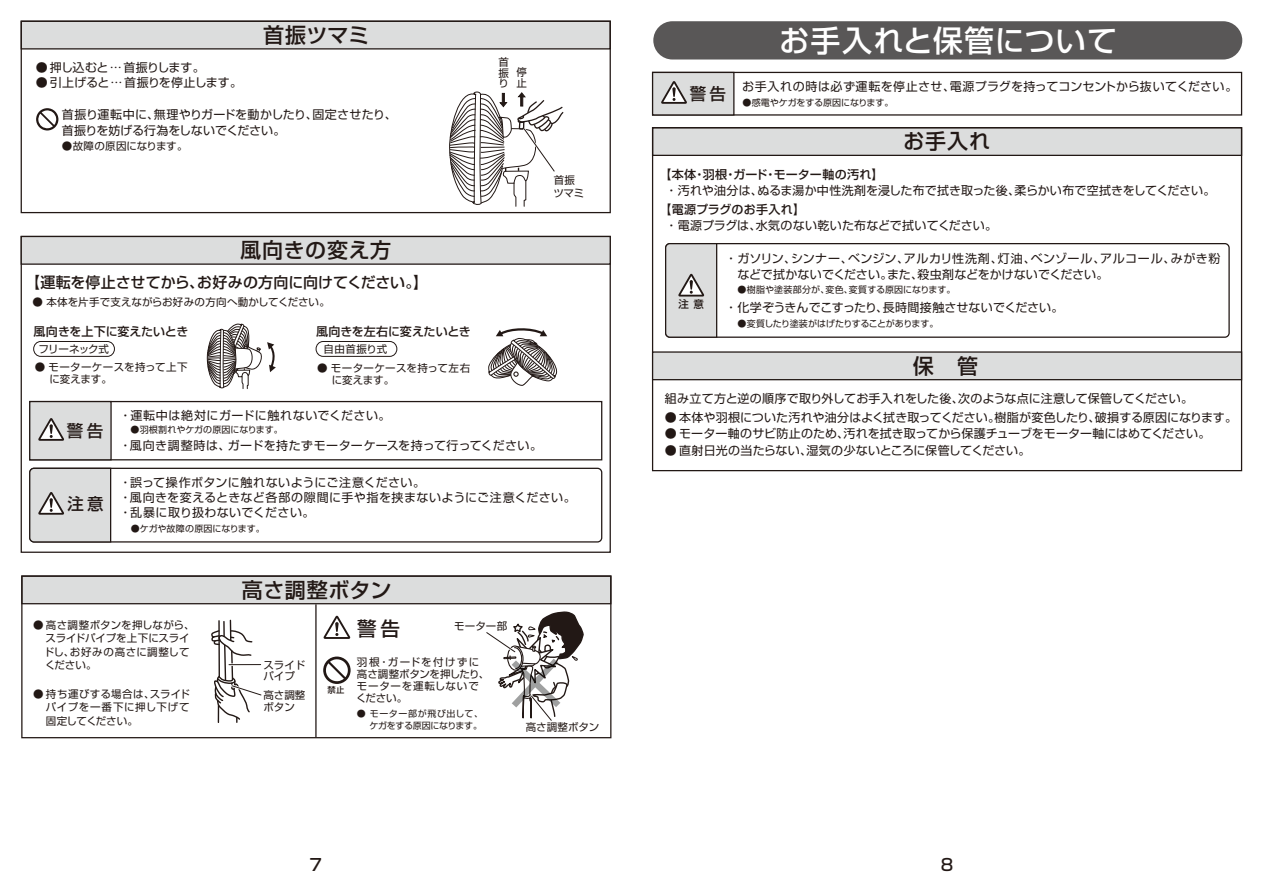
<style>
.page{position:relative;width:1263px;height:893px;background:#fff}
.page>*{position:absolute;margin:0;border:0;box-sizing:border-box;transform-origin:0 0}
.t1{font:500 30px "Shin Go Pro";letter-spacing:.04em;color:#fff}
.t2{font:500 21px "Shin Go Pro";letter-spacing:.03em;color:#221815}
.t3{font:500 19.5px "Shin Go Pro";color:#221815}
.t4{font:500 16.5px "Shin Go Pro";color:#221815}
.t5{font:500 15px "Shin Go Pro";color:#221815}
.t6{font:12px/15.8px "Shin Go Pro";letter-spacing:.01em;color:#221815}
.t7{font:12px/15px "Shin Go Pro";letter-spacing:.035em;color:#221815}
.t8{font:12px "Shin Go Pro";letter-spacing:.03em;color:#221815}
.t9{font:500 12px "Shin Go Pro";letter-spacing:.005em;color:#221815}
.t10{font:12px "Shin Go Pro";letter-spacing:.04em;color:#221815}
.t11{font:500 12px "Shin Go Pro";letter-spacing:.025em;color:#221815}
.t12{font:12px "Shin Go Pro";letter-spacing:-.02em;color:#221815}
.t13{font:12px "Shin Go Pro";letter-spacing:-.035em;color:#221815}
.t14{font:10.5px/13.5px "Shin Go Pro";letter-spacing:.005em;color:#221815}
.t15{font:10.5px/12px "Shin Go Pro";letter-spacing:.03em;color:#221815}
.t16{font:10.5px "Shin Go Pro";letter-spacing:-.06em;color:#221815}
.t17{font:500 10.5px "Shin Go Pro";color:#221815}
.t18{font:9px/12px "Shin Go Pro";letter-spacing:-.015em;color:#221815;text-align:right}
.t19{font:9px "Shin Go Pro";letter-spacing:.02em;color:#221815}
.t20{font:9px "Shin Go Pro";letter-spacing:-.05em;color:#221815}
.t21{font:500 8.25px "Shin Go Pro";color:#221815}
</style>
<div class="page">
<svg style="left:211px;top:619px;width:53px;height:120px"></svg>
<div style="left:21px;top:575px;width:590px;height:29px;background:#dcdddd;border:1px solid #221815"></div>
<div style="left:21px;top:575px;width:590px;height:163px;border:1px solid #221815"></div>
<svg style="left:323px;top:615px;width:28px;height:24px"></svg>
<hr style="left:315px;top:604px;width:2px;height:133px;background:#221815">
<svg style="left:323px;top:656px;width:28px;height:28px"></svg>
<svg style="left:486px;top:611px;width:98px;height:110px"></svg>
<div style="left:21px;top:21px;width:590px;height:29px;background:#dcdddd;border:1px solid #221815"></div>
<div style="left:21px;top:21px;width:590px;height:192px;border:1px solid #221815"></div>
<svg style="left:36px;top:108px;width:22px;height:22px"></svg>
<svg style="left:448px;top:91px;width:117px;height:145px"></svg>
<div style="left:29px;top:468px;width:573px;height:75px;border:1px solid #221815;border-radius:4px"></div>
<svg style="left:29px;top:467px;width:83px;height:76px;background:#cbcbcb"></svg>
<div style="left:33px;top:341px;width:82px;height:16px;border:1px solid #221815;border-radius:7px"></div>
<div style="left:316px;top:341px;width:81px;height:16px;border:1px solid #221815;border-radius:7px"></div>
<div style="left:29px;top:401px;width:573px;height:59px;border:1px solid #221815"></div>
<div style="left:29px;top:401px;width:83px;height:59px;background:#dcdddd;border:1px solid #221815"></div>
<svg style="left:38px;top:418px;width:26px;height:23px"></svg>
<div style="left:21px;top:236px;width:590px;height:29px;background:#dcdddd;border:1px solid #221815"></div>
<svg style="left:206px;top:323px;width:70px;height:66px"></svg>
<svg style="left:482px;top:328px;width:80px;height:75px"></svg>
<div style="left:653px;top:21px;width:589px;height:39px;background:#595757;border-radius:19px"></div>
<div style="left:652px;top:127px;width:590px;height:29px;background:#dcdddd;border:1px solid #221815"></div>
<div style="left:652px;top:351px;width:590px;height:29px;background:#dcdddd;border:1px solid #221815"></div>
<div style="left:652px;top:72px;width:590px;height:44px;border:1px solid #221815"></div>
<div style="left:652px;top:72px;width:82px;height:44px;background:#dcdddd;border:1px solid #221815"></div>
<svg style="left:661px;top:81px;width:26px;height:23px"></svg>
<div style="left:665px;top:243px;width:565px;height:95px;border:1px solid #221815;border-radius:4px"></div>
<svg style="left:665px;top:243px;width:53px;height:95px;background:#c9c9c9"></svg>
<h2 class="t2" style="left:263px;top:18px;width:108px">首振ツマミ</h2>
<p class="t13" style="left:36px;top:57px;width:171px">● 押し込むと… 首振りします。</p>
<p class="t12" style="left:36px;top:73px;width:208px">● 引上げると…首振りを停止します。</p>
<p class="t6" style="left:62px;top:105px;width:336px">首振り運転中に、無理やりガードを動かしたり、固定させたり、首振りを妨げる行為をしないでください。</p>
<p class="t14" style="left:62px;top:138px;width:127px">●故障の原因になります。</p>
<p class="t14" style="left:498px;top:55px;width:12px;line-height:10.6px;text-align:justify">首振り</p>
<p class="t14" style="left:516px;top:66px;width:12px;line-height:10.6px">停止</p>
<h2 class="t2" style="left:240px;top:233px;width:152px">風向きの変え方</h2>
<p class="t5" style="left:25px;top:270px;width:405px">【運転を停止させてから、お好みの方向に向けてください。】</p>
<p class="t14" style="left:33px;top:294px;width:299px">● 本体を片手で支えながらお好みの方向へ動かしてください。</p>
<p class="t9" style="left:34px;top:322px;width:156px">風向きを上下に変えたいとき</p>
<p class="t16" style="left:39px;top:340px;width:72px">フリーネック式</p>
<p class="t15" style="left:49px;top:359px;width:140px;text-indent:-15px">● モーターケースを持って上下に変えます。</p>
<p class="t9" style="left:316px;top:322px;width:156px">風向きを左右に変えたいとき</p>
<p class="t14" style="left:324px;top:341px;width:65px">自由首振り式</p>
<p class="t15" style="left:332px;top:361px;width:140px;text-indent:-15px">● モーターケースを持って左右に変えます。</p>
<h3 class="t4" style="left:67px;top:417px;width:38px">警告</h3>
<p class="t10" style="left:120px;top:406px;width:273px">・運転中は絶対にガードに触れないでください。</p>
<p class="t18" style="left:130px;top:422px;width:154px">●羽根割れやケガの原因になります。</p>
<p class="t8" style="left:120px;top:436px;width:424px">・風向き調整時は、ガードを持たずモーターケースを持って行ってください。</p>
<p class="t14" style="left:553px;top:172px;width:32px;line-height:12.8px">首振ツマミ</p>
<h3 class="t4" style="left:67px;top:491px;width:38px">注意</h3>
<p class="t7" style="left:120px;top:473px;width:458px">・誤って操作ボタンに触れないようにご注意ください。<br>・風向きを変えるときなど各部の隙間に手や指を挟まないようにご注意ください。・乱暴に取り扱わないでください。</p>
<p class="t18" style="left:131px;top:521px;width:136px">●ケガや故障の原因になります。</p>
<h2 class="t2" style="left:242px;top:573px;width:151px">高さ調整ボタン</h2>
<p class="t14" style="left:44px;top:617px;width:153px;text-indent:-11px">● 高さ調整ボタンを押しながら、スライドパイプを上下にスライドし、お好みの高さに調整してください。</p>
<p class="t14" style="left:46px;top:686px;width:146px;text-align:justify;text-indent:-13px">● 持ち運びする場合は、スライドパイプを一番下に押し下げて固定してください。</p>
<p class="t14" style="left:263px;top:658px;width:43px;line-height:11.2px">スライドパイプ</p>
<p class="t14" style="left:263px;top:688px;width:43px;line-height:12px">高さ調整ボタン</p>
<p class="t21" style="left:328px;top:683px;width:18px">禁止</p>
<h3 class="t3" style="left:357px;top:612px;width:44px">警告</h3>
<p class="t14" style="left:454px;top:618px;width:55px">モーター部</p>
<p class="t14" style="left:356px;top:654px;width:135px;line-height:12px">羽根・ガードを付けずに高さ調整ボタンを押したり、モーターを運転しないでください。</p>
<p class="t18" style="left:357px;top:706px;width:128px">● モーター部が飛び出して、ケガをする原因になります。</p>
<p class="t14" style="left:526px;top:719px;width:75px">高さ調整ボタン</p>
<h1 class="t1" style="left:779px;top:16px;width:339px">お手入れと保管について</h1>
<p class="t8" style="left:742px;top:77px;width:496px">お手入れの時は必ず運転を停止させ、電源プラグを持ってコンセントから抜いてください。</p>
<p class="t18" style="left:690px;top:96px;width:205px"><sup>警告</sup> ●感電やケガをする原因になります。</p>
<h2 class="t2" style="left:903px;top:124px;width:88px">お手入れ</h2>
<p class="t11" style="left:659px;top:164px;width:226px">【本体・羽根・ガード・モーター軸の汚れ】</p>
<p class="t6" style="left:665px;top:181px;width:552px">・汚れや油分は、ぬるま湯か中性洗剤を浸した布で拭き取った後、柔らかい布で空拭きをしてください。</p>
<p class="t9" style="left:659px;top:200px;width:147px">【電源プラグのお手入れ】</p>
<p class="t6" style="left:665px;top:216px;width:333px">・電源プラグは、水気のない乾いた布などで拭いてください。</p>
<p class="t17" style="left:679px;top:295px;width:27px">注意</p>
<p class="t6" style="left:725px;top:248px;width:497px;line-height:16.2px">・ガソリン、シンナー、ベンジン、アルカリ性洗剤、灯油、ベンゾール、アルコール、みがき粉　などで拭かないでください。また、殺虫剤などをかけないでください。</p>
<p class="t19" style="left:737px;top:282px;width:220px">●樹脂や塗装部分が、変色、変質する原因になります。</p>
<p class="t6" style="left:725px;top:298px;width:340px">・化学ぞうきんでこすったり、長時間接触させないでください。</p>
<p class="t20" style="left:737px;top:316px;width:202px">●変質したり塗装がはげたりすることがあります。</p>
<h2 class="t2" style="left:913px;top:348px;width:67px">保　管</h2>
<p class="t6" style="left:665px;top:389px;width:530px">組み立て方と逆の順序で取り外してお手入れをした後、次のような点に注意して保管してください。</p>
<p class="t6" style="left:665px;top:408px;width:574px">● 本体や羽根についた汚れや油分はよく拭き取ってください。樹脂が変色したり、破損する原因になります。</p>
<p class="t6" style="left:665px;top:425px;width:547px">● モーター軸のサビ防止のため、汚れを拭き取ってから保護チューブをモーター軸にはめてください。</p>
<p class="t6" style="left:665px;top:441px;width:367px">● 直射日光の当たらない、湿気の少ないところに保管してください。</p>
<h3 class="t4" style="left:309px;top:851px;width:14px">7</h3>
<h3 class="t4" style="left:941px;top:851px;width:14px">8</h3>
</div>
